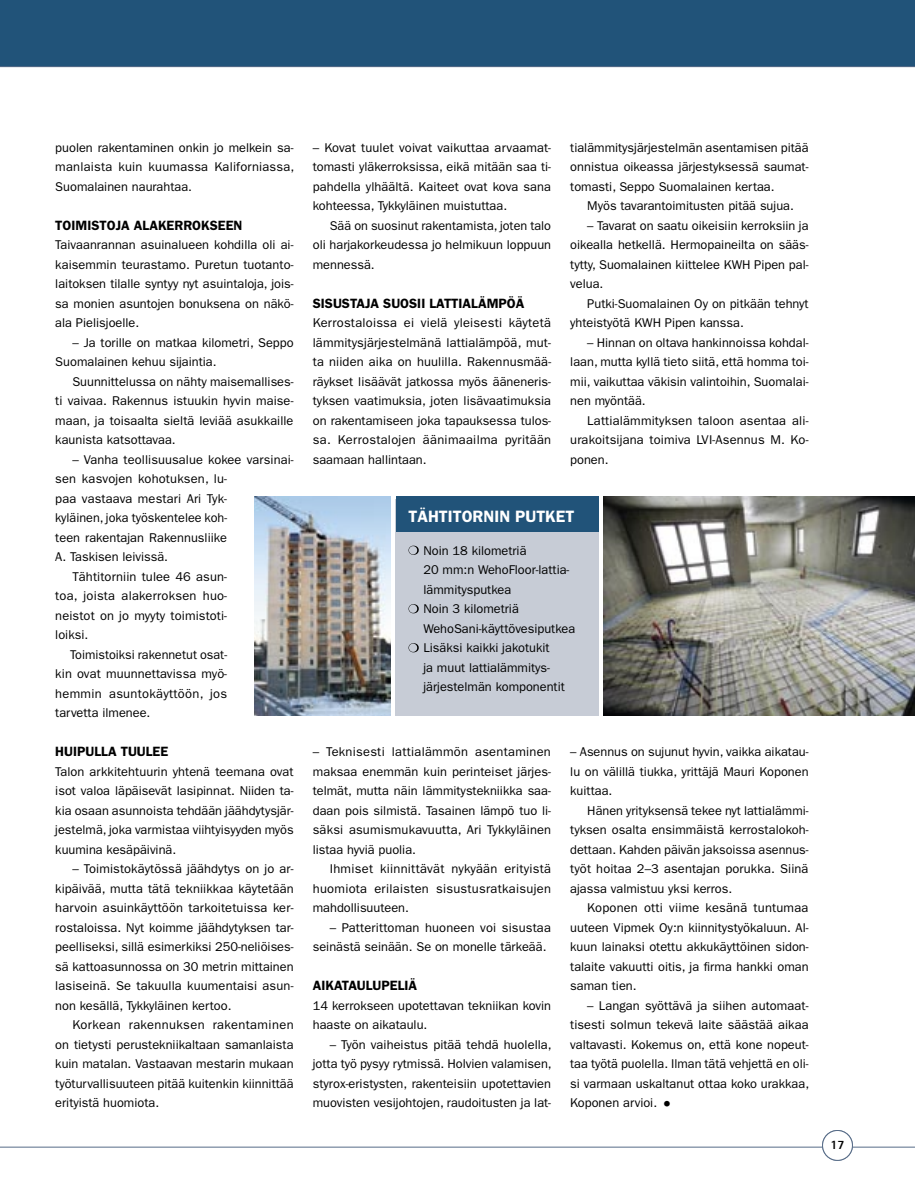
<style>
.page{position:relative;width:915px;height:1191px;background:#fff}
.page>*{position:absolute;margin:0;border:0;box-sizing:border-box;transform-origin:0 0}
.t1{font:33px "Franklin Gothic";color:#000}
.t2{font:600 16.5px "Franklin Gothic";color:#fff}
.t3{font:600 13.5px "Franklin Gothic";color:#000}
.t4{font:12.75px/19.5px "Franklin Gothic";color:#000;text-align:justify}
.t5{font:12.75px "Franklin Gothic";letter-spacing:.02em;color:#000}
.t6{font:800 12.75px "Rotis Sans Serif";color:#000}
</style>
<div class="page">
<div style="left:0;top:0;width:914px;height:67px;background:#215379"></div>
<hr style="left:0;top:66px;width:914px;height:1px;background:#566b87">
<div style="left:395px;top:499px;width:203px;height:216px;background:#c7ccd6"></div>
<div style="left:395px;top:496px;width:203px;height:36px;background:#215379"></div>
<svg style="left:408px;top:545px;width:10px;height:10px"></svg>
<svg style="left:408px;top:604px;width:10px;height:9px"></svg>
<svg style="left:408px;top:643px;width:10px;height:9px"></svg>
<img style="left:603px;top:496px;width:311px;height:219px">
<img style="left:254px;top:496px;width:136px;height:219px">
<hr style="left:0;top:1146px;width:914px;height:1px;background:#566b87">
<div style="left:822px;top:1130px;width:30px;height:30px;background:#fff;border-radius:50%"></div>
<div style="left:821px;top:1130px;width:31px;height:30px;border:1px solid #566b87;border-radius:50%"></div>
<p class="t4" style="left:55px;top:138px;width:240px">puolen rakentaminen onkin jo melkein sa&shy;manlaista kuin kuumassa Kaliforniassa, Suomalainen naurahtaa.</p>
<p class="t3" style="left:55px;top:217px;width:188px">TOIMISTOJA ALAKERROKSEEN</p>
<p class="t4" style="left:55px;top:235px;width:240px">Taivaanrannan asuinalueen kohdilla oli ai&shy;kaisemmin teurastamo. Puretun tuotanto&shy;laitoksen tilalle syntyy nyt asuintaloja, jois&shy;sa monien asuntojen bonuksena on näkö&shy;ala Pielisjoelle.</p>
<p class="t4" style="left:55px;top:333px;width:240px;text-indent:17px">– Ja torille on matkaa kilometri, Seppo<br>Suomalainen kehuu sijaintia.</p>
<p class="t4" style="left:55px;top:372px;width:240px;text-indent:17px">Suunnittelussa on nähty maisemallises&shy;ti vaivaa. Rakennus istuukin hyvin maise&shy;maan, ja toisaalta sieltä leviää asukkaille kaunista katsottavaa.</p>
<p class="t4" style="left:72px;top:450px;width:223px">– Vanha teollisuusalue kokee varsinai-</p>
<p class="t4" style="left:55px;top:469px;width:173px">sen kasvojen kohotuksen, lu-</p>
<p class="t4" style="left:55px;top:489px;width:173px">paa vastaava mestari Ari Tyk-</p>
<p class="t4" style="left:55px;top:508px;width:173px">kyläinen, joka työskentelee koh-</p>
<p class="t4" style="left:55px;top:528px;width:173px">teen rakentajan Rakennusliike</p>
<p class="t4" style="left:55px;top:547px;width:114px">A. Taskisen leivissä.</p>
<p class="t4" style="left:72px;top:567px;width:156px">Tähtitorniin tulee 46 asun-</p>
<p class="t4" style="left:55px;top:586px;width:173px">toa, joista alakerroksen huo-</p>
<p class="t4" style="left:55px;top:606px;width:173px">neistot on jo myyty toimistoti-</p>
<p class="t4" style="left:55px;top:625px;width:34px">loiksi.</p>
<p class="t4" style="left:70px;top:645px;width:158px">Toimistoiksi rakennetut osat-</p>
<p class="t4" style="left:55px;top:664px;width:173px">kin ovat muunnettavissa myö-</p>
<p class="t5" style="left:55px;top:686px;width:173px">hemmin asuntokäyttöön, jos</p>
<p class="t4" style="left:55px;top:703px;width:96px">tarvetta ilmenee.</p>
<p class="t3" style="left:55px;top:743px;width:114px">HUIPULLA TUULEE</p>
<p class="t4" style="left:55px;top:762px;width:240px">Talon arkkitehtuurin yhtenä teemana ovat isot valoa läpäisevät lasipinnat. Niiden ta&shy;kia osaan asunnoista tehdään jäähdytysjär&shy;jestelmä, joka varmistaa viihtyisyyden myös kuumina kesäpäivinä.</p>
<p class="t4" style="left:55px;top:859px;width:240px;text-indent:17px">– Toimistokäytössä jäähdytys on jo ar&shy;kipäivää, mutta tätä tekniikkaa käytetään harvoin asuinkäyttöön tarkoitetuissa ker&shy;rostaloissa. Nyt koimme jäähdytyksen tar&shy;peelliseksi, sillä esimerkiksi 250-neliöises&shy;sä kattoasunnossa on 30 metrin mittainen lasiseinä. Se takuulla kuumentaisi asun&shy;non kesällä, Tykkyläinen kertoo.</p>
<p class="t4" style="left:55px;top:1015px;width:240px;text-indent:17px">Korkean rakennuksen rakentaminen on tietysti perustekniikaltaan samanlaista kuin matalan. Vastaavan mestarin mukaan työturvallisuuteen pitää kuitenkin kiinnittää erityistä huomiota.</p>
<p class="t4" style="left:313px;top:138px;width:240px">– Kovat tuulet voivat vaikuttaa arvaamat&shy;tomasti yläkerroksissa, eikä mitään saa ti&shy;pahdella ylhäältä. Kaiteet ovat kova sana kohteessa, Tykkyläinen muistuttaa.</p>
<p class="t4" style="left:313px;top:216px;width:240px;text-indent:17px">Sää on suosinut rakentamista, joten talo oli harjakorkeudessa jo helmikuun loppuun mennessä.</p>
<p class="t3" style="left:313px;top:295px;width:213px">SISUSTAJA SUOSII LATTIALÄMPÖÄ</p>
<p class="t4" style="left:313px;top:313px;width:240px">Kerrostaloissa ei vielä yleisesti käytetä lämmitysjärjestelmänä lattialämpöä, mut&shy;ta niiden aika on huulilla. Rakennusmää&shy;räykset lisäävät jatkossa myös ääneneris&shy;tyksen vaatimuksia, joten lisävaatimuksia on rakentamiseen joka tapauksessa tulos&shy;sa. Kerrostalojen äänimaailma pyritään saamaan hallintaan.</p>
<p class="t4" style="left:570px;top:138px;width:240px">tialämmitysjärjestelmän asentamisen pitää onnistua oikeassa järjestyksessä saumat&shy;tomasti, Seppo Suomalainen kertaa.</p>
<p class="t4" style="left:587px;top:196px;width:208px">Myös tavarantoimitusten pitää sujua.</p>
<p class="t4" style="left:570px;top:216px;width:240px;text-indent:17px">– Tavarat on saatu oikeisiin kerroksiin ja oikealla hetkellä. Hermopaineilta on sääs&shy;tytty, Suomalainen kiittelee KWH Pipen pal&shy;velua.</p>
<p class="t4" style="left:570px;top:294px;width:240px;text-indent:17px">Putki-Suomalainen Oy on pitkään tehnyt yhteistyötä KWH Pipen kanssa.</p>
<p class="t4" style="left:570px;top:333px;width:240px;text-indent:17px">– Hinnan on oltava hankinnoissa kohdal&shy;laan, mutta kyllä tieto siitä, että homma toi&shy;mii, vaikuttaa väkisin valintoihin, Suomalai&shy;nen myöntää.</p>
<p class="t4" style="left:570px;top:411px;width:240px;text-indent:17px">Lattialämmityksen taloon asentaa ali&shy;urakoitsijana toimiva LVI-Asennus M. Ko&shy;ponen.</p>
<p class="t2" style="left:408px;top:506px;width:167px">TÄHTITORNIN PUTKET</p>
<p class="t4" style="left:423px;top:541px;width:153px;text-align:left">Noin 18 kilometriä<br>20 mm:n WehoFloor-lattia&shy;lämmitysputkea<br>Noin 3 kilometriä<br>WehoSani-käyttövesiputkea<br>Lisäksi kaikki jakotukit<br>ja muut lattialämmitys&shy;järjestelmän komponentit</p>
<p class="t4" style="left:313px;top:742px;width:240px">– Teknisesti lattialämmön asentaminen maksaa enemmän kuin perinteiset järjes&shy;telmät, mutta näin lämmitystekniikka saa&shy;daan pois silmistä. Tasainen lämpö tuo li&shy;säksi asumismukavuutta, Ari Tykkyläinen listaa hyviä puolia.</p>
<p class="t4" style="left:313px;top:859px;width:240px;text-indent:17px">Ihmiset kiinnittävät nykyään erityistä huomiota erilaisten sisustusratkaisujen mahdollisuuteen.</p>
<p class="t4" style="left:313px;top:918px;width:240px;text-indent:17px">– Patterittoman huoneen voi sisustaa seinästä seinään. Se on monelle tärkeää.</p>
<p class="t3" style="left:313px;top:977px;width:106px">AIKATAULUPELIÄ</p>
<p class="t4" style="left:313px;top:996px;width:240px">14 kerrokseen upotettavan tekniikan kovin haaste on aikataulu.</p>
<p class="t4" style="left:313px;top:1035px;width:240px;text-indent:17px">– Työn vaiheistus pitää tehdä huolella, jotta työ pysyy rytmissä. Holvien valamisen, styrox-eristysten, rakenteisiin upotettavien muovisten vesijohtojen, raudoitusten ja lat-</p>
<p class="t4" style="left:570px;top:742px;width:240px">– Asennus on sujunut hyvin, vaikka aikatau&shy;lu on välillä tiukka, yrittäjä Mauri Koponen kuittaa.</p>
<p class="t4" style="left:570px;top:801px;width:240px;text-indent:17px">Hänen yrityksensä tekee nyt lattialämmi&shy;tyksen osalta ensimmäistä kerrostalokoh&shy;dettaan. Kahden päivän jaksoissa asennus&shy;työt hoitaa 2–3 asentajan porukka. Siinä ajassa valmistuu yksi kerros.</p>
<p class="t4" style="left:570px;top:898px;width:240px;text-indent:17px">Koponen otti viime kesänä tuntumaa uuteen Vipmek Oy:n kiinnitystyökaluun. Al&shy;kuun lainaksi otettu akkukäyttöinen sidon&shy;talaite vakuutti oitis, ja firma hankki oman saman tien.</p>
<p class="t4" style="left:570px;top:996px;width:240px;text-indent:17px">– Langan syöttävä ja siihen automaat&shy;tisesti solmun tekevä laite säästää aikaa valtavasti. Kokemus on, että kone nopeut&shy;taa työtä puolella. Ilman tätä vehjettä en oli&shy;si varmaan uskaltanut ottaa koko urakkaa, Koponen arvioi.</p>
<h1 class="t1" style="left:657px;top:1084px;width:21px">•</h1>
<p class="t6" style="left:830px;top:1136px;width:16px">17</p>
</div>
